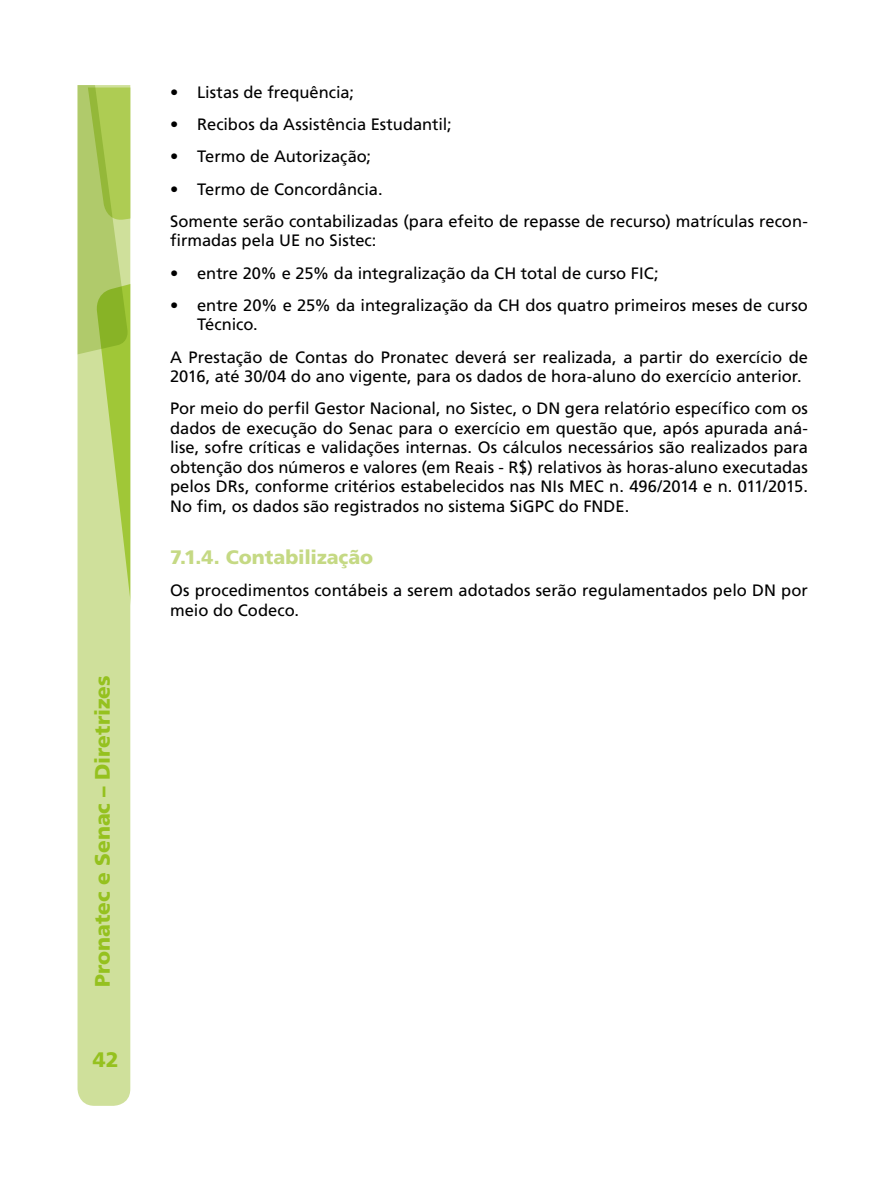
<style>
.page{position:relative;width:893px;height:1191px;background:#fff}
.page>*{position:absolute;margin:0;border:0;box-sizing:border-box;transform-origin:0 0}
.t1{font:900 21px "Frutiger";letter-spacing:-.005em;color:#95c11f}
.t2{font:900 19.5px "Frutiger";color:#c5d984}
.t3{font:16.5px/19.5px "Frutiger";color:#000}
</style>
<div class="page">
<div style="left:78px;top:686px;width:52px;height:419px;background:#cfe09b"></div>
<svg style="left:78px;top:85px;width:52px;height:601px;background:#b9d273"></svg>
<p class="t1" style="left:90px;top:986px;width:313px;rotate:-90deg">Pronatec e Senac – Diretrizes</p>
<p class="t1" style="left:93px;top:1046px;width:27px">42</p>
<p class="t3" style="left:170px;top:82px;width:185px">• Listas de frequência;</p>
<p class="t3" style="left:170px;top:114px;width:283px">• Recibos da Assistência Estudantil;</p>
<p class="t3" style="left:170px;top:147px;width:203px">• Termo de Autorização;</p>
<p class="t3" style="left:170px;top:173px;width:639px;line-height:32.2px">• Termo de Concordância.<br>Somente serão contabilizadas (para efeito de repasse de recurso) matrículas recon-</p>
<p class="t3" style="left:170px;top:231px;width:208px">firmadas pela UE no Sistec:</p>
<p class="t3" style="left:170px;top:263px;width:490px">• entre 20% e 25% da integralização da CH total de curso FIC;</p>
<p class="t3" style="left:197px;top:295px;width:612px;text-indent:-27px">• entre 20% e 25% da integralização da CH dos quatro primeiros meses de curso<br>Técnico.</p>
<p class="t3" style="left:170px;top:347px;width:639px">A Prestação de Contas do Pronatec deverá ser realizada, a partir do exercício de<br>2016, até 30/04 do ano vigente, para os dados de hora-aluno do exercício anterior.</p>
<p class="t3" style="left:170px;top:399px;width:639px;text-align:justify">Por meio do perfil Gestor Nacional, no Sistec, o DN gera relatório específico com os dados de execução do Senac para o exercício em questão que, após apurada aná&shy;lise, sofre críticas e validações internas. Os cálculos necessários são realizados para obtenção dos números e valores (em Reais - R$) relativos às horas-aluno executadas pelos DRs, conforme critérios estabelecidos nas NIs MEC n. 496/2014 e n. 011/2015.<br>No fim, os dados são registrados no sistema SiGPC do FNDE.</p>
<p class="t2" style="left:170px;top:545px;width:205px">7.1.4. Contabilização</p>
<p class="t3" style="left:170px;top:581px;width:639px">Os procedimentos contábeis a serem adotados serão regulamentados pelo DN por meio do Codeco.</p>
</div>
